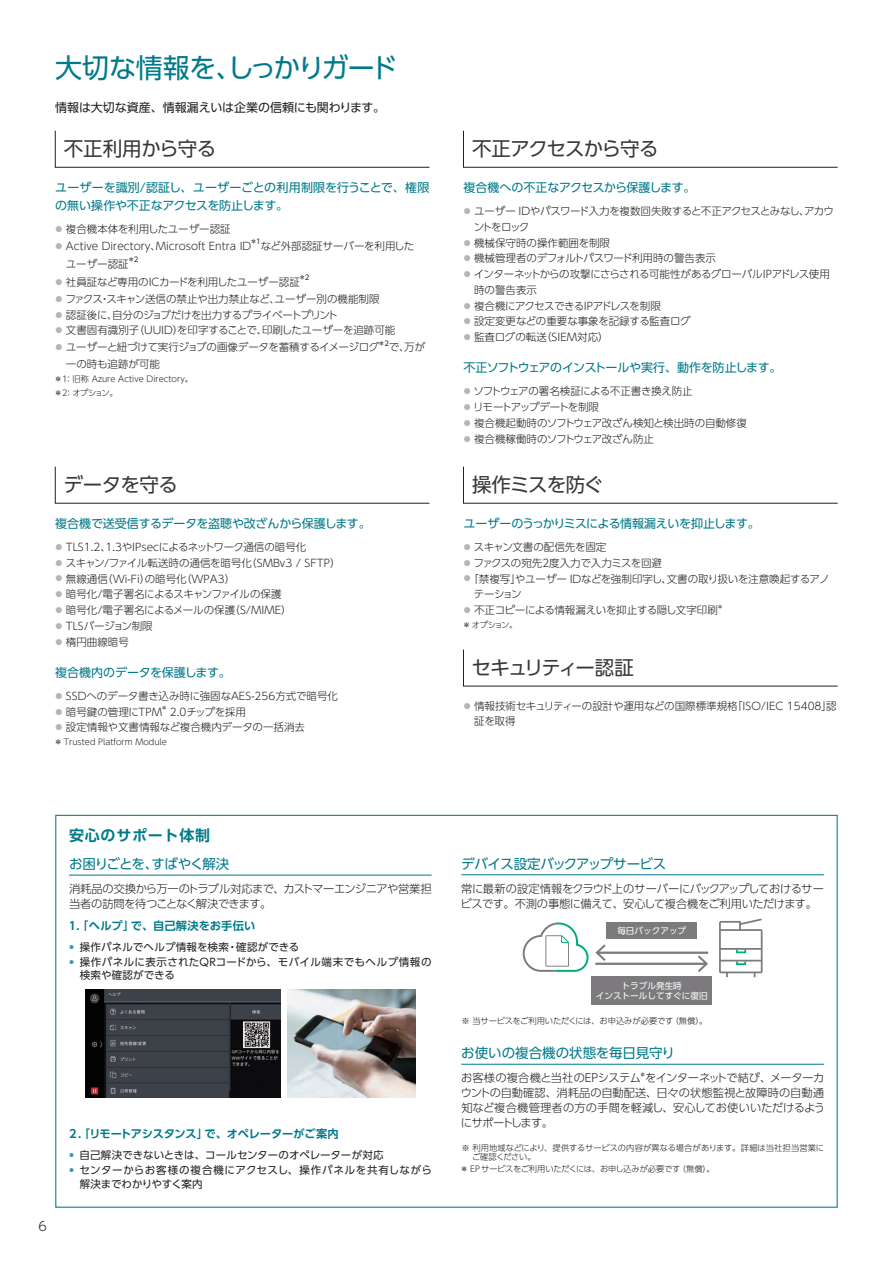
<style>
.page{position:relative;width:893px;height:1263px;background:#fff}
.page>*{position:absolute;margin:0;border:0;box-sizing:border-box;transform-origin:0 0}
.t1{font:27px "UD Shin Go Pr 6 N";letter-spacing:-.025em;color:#007a8a}
.t2{font:19.5px "UD Shin Go Pr 6 N";letter-spacing:-.04em;color:#383839}
.t3{font:19.5px "UD Shin Go Pr 6 N";letter-spacing:-.105em;color:#383839}
.t4{font:19.5px "UD Shin Go Pr 6 N";letter-spacing:-.015em;color:#383839}
.t5{font:700 15px "UD Shin Go Pr 6 N De";letter-spacing:.05em;color:#007a8a}
.t6{font:13.5px "UD Shin Go Pr 6 N";letter-spacing:-.02em;color:#007a8a}
.t7{font:13.5px "UD Shin Go Pr 6 N";color:#007a8a}
.t8{font:13.5px "UD Shin Go Pr 6 N";letter-spacing:-.07em;color:#007a8a}
.t9{font:300 12.75px "UD Shin Go Pr 6 N";color:#231f20}
.t10{font:12px "UD Shin Go Pr 6 N";letter-spacing:-.025em;color:#007a8a}
.t11{font:12px/18px "UD Shin Go Pr 6 N";letter-spacing:-.005em;color:#007a8a}
.t12{font:12px "UD Shin Go Pr 6 N";letter-spacing:-.015em;color:#231f20}
.t13{font:12px "UD Shin Go Pr 6 N";letter-spacing:-.05em;color:#007a8a}
.t14{font:12px "UD Shin Go Pr 6 N";letter-spacing:-.045em;color:#007a8a}
.t15{font:300 11.25px/15px "UD Shin Go Pr 6 N";letter-spacing:-.025em;color:#231f20}
.t16{font:700 11.25px "UD Shin Go Pr 6 N De";letter-spacing:-.01em;color:#007a8a}
.t17{font:700 11.25px "UD Shin Go Pr 6 N De";letter-spacing:.015em;color:#007a8a}
.t18{font:300 10.5px/15.8px "UD Shin Go Pr 6 N";color:#231f20}
.t19{font:300 10.5px/15.8px "UD Shin Go Pr 6 N";letter-spacing:-.03em;color:#231f20}
.t20{font:10.5px/12.8px "UD Shin Go Pr 6 N";letter-spacing:.025em;color:#231f20}
.t21{font:300 10.5px "UD Shin Go Pr 6 N";letter-spacing:-.035em;color:#231f20}
.t22{font:300 10.5px/15.8px "UD Shin Go Pr 6 N";letter-spacing:-.045em;color:#231f20}
.t23{font:10.5px "UD Shin Go Pr 6 N";color:#231f20}
.t24{font:300 10.5px "UD Shin Go Pr 6 N";letter-spacing:-.055em;color:#231f20}
.t25{font:300 10.5px "UD Shin Go Pr 6 N";letter-spacing:-.02em;color:#231f20}
.t26{font:300 10.5px "UD Shin Go Pr 6 N";letter-spacing:-.105em;color:#231f20}
.t27{font:8.55px/10.4px "UD Shin Go Pr 6";color:#fff;text-align:center}
.t28{font:300 8.25px/14.1px "UD Shin Go Pr 6 N";color:#231f20}
.t29{font:300 8.25px "UD Shin Go Pr 6 N";letter-spacing:-.02em;color:#231f20}
.t30{font:7.05px "UD Shin Go Pr 6 N";color:#231f20}
.t31{font:300 6.6px "UD Shin Go Pr 6 N";color:#231f20}
.t32{font:300 6.15px "UD Shin Go Pr 6 N";color:#231f20}
.s1{font-family:"Clarimo UDPE";font-size:7.8px;color:#b4b5b8}
</style>
<div class="page">
<hr style="left:69px;top:875px;width:363px;height:1px;background:#007a8a">
<img style="left:288px;top:989px;width:127px;height:108px">
<img style="left:85px;top:989px;width:195px;height:108px">
<hr style="left:461px;top:874px;width:363px;height:1px;background:#007a8a">
<hr style="left:461px;top:1064px;width:363px;height:1px;background:#007a8a">
<hr style="left:595px;top:963px;width:111px;height:2px;background:#7c7a7d">
<svg style="left:698px;top:955px;width:10px;height:17px"></svg>
<hr style="left:598px;top:951px;width:110px;height:3px;background:#7c7a7d">
<svg style="left:595px;top:944px;width:11px;height:17px"></svg>
<div style="left:606px;top:922px;width:91px;height:17px;background:#7c7a7d"></div>
<div style="left:592px;top:976px;width:120px;height:29px;background:#7c7a7d"></div>
<svg style="left:719px;top:918px;width:44px;height:59px"></svg>
<svg style="left:523px;top:922px;width:66px;height:50px"></svg>
<svg style="left:55px;top:130px;width:375px;height:38px"></svg>
<svg style="left:463px;top:130px;width:375px;height:38px"></svg>
<svg style="left:463px;top:466px;width:375px;height:38px"></svg>
<svg style="left:55px;top:466px;width:375px;height:38px"></svg>
<svg style="left:463px;top:649px;width:375px;height:37px"></svg>
<h1 class="t1" style="left:55px;top:45px;width:344px">大切な情報を、しっかりガード</h1>
<p class="t12" style="left:55px;top:98px;width:332px">情報は大切な資産、情報漏えいは企業の信頼にも関わります。</p>
<h2 class="t4" style="left:64px;top:133px;width:154px">不正利用から守る</h2>
<h2 class="t2" style="left:472px;top:133px;width:188px">不正アクセスから守る</h2>
<p class="t11" style="left:55px;top:178px;width:376px">ユーザーを識別/認証し、ユーザーごとの利用制限を行うことで、権限の無い操作や不正なアクセスを防止します。</p>
<p class="t18" style="left:55px;top:221px;width:177px"><span class="s1">●</span> 複合機本体を利用したユーザー認証</p>
<p class="t18" style="left:55px;top:237px;width:197px"><span class="s1">●</span> Active Directory、Microsoft Entra ID</p>
<p class="t30" style="left:250px;top:236px;width:12px">＊1</p>
<p class="t18" style="left:261px;top:237px;width:155px">など外部認証サーバーを利用した</p>
<p class="t18" style="left:66px;top:255px;width:64px">ユーザー認証</p>
<p class="t30" style="left:128px;top:254px;width:12px">＊2</p>
<p class="t18" style="left:55px;top:273px;width:246px"><span class="s1">●</span> 社員証など専用のICカードを利用したユーザー認証</p>
<p class="t30" style="left:299px;top:272px;width:12px">＊2</p>
<p class="t18" style="left:55px;top:291px;width:326px"><span class="s1">●</span> ファクス・スキャン送信の禁止や出力禁止など、ユーザー別の機能制限</p>
<p class="t21" style="left:55px;top:306px;width:284px"><span class="s1">●</span> 認証後に、自分のジョブだけを出力するプライベートプリント</p>
<p class="t18" style="left:55px;top:322px;width:342px"><span class="s1">●</span> 文書固有識別子（UUID）を印字することで、印刷したユーザーを追跡可能</p>
<p class="t19" style="left:55px;top:339px;width:325px"><span class="s1">●</span> ユーザーと紐づけて実行ジョブの画像データを蓄積するイメージログ</p>
<p class="t30" style="left:378px;top:337px;width:12px">＊2</p>
<p class="t18" style="left:389px;top:339px;width:38px">で、万が</p>
<p class="t18" style="left:66px;top:356px;width:96px">一の時も追跡が可能</p>
<p class="t28" style="left:54px;top:371px;width:140px">＊1：旧称 Azure Active Directory。＊2：オプション。</p>
<h2 class="t2" style="left:63px;top:469px;width:116px">データを守る</h2>
<p class="t10" style="left:55px;top:514px;width:317px">複合機で送受信するデータを盗聴や改ざんから保護します。</p>
<p class="t18" style="left:55px;top:539px;width:253px"><span class="s1">●</span> TLS1.2、1.3やIPsecによるネットワーク通信の暗号化</p>
<p class="t18" style="left:55px;top:555px;width:287px"><span class="s1">●</span> スキャン/ファイル転送時の通信を暗号化（SMBv3 / SFTP）</p>
<p class="t18" style="left:55px;top:570px;width:181px"><span class="s1">●</span> 無線通信（Wi-Fi）の暗号化（WPA3）</p>
<p class="t21" style="left:55px;top:586px;width:228px"><span class="s1">●</span> 暗号化/電子署名によるスキャンファイルの保護</p>
<p class="t18" style="left:55px;top:602px;width:238px"><span class="s1">●</span> 暗号化/電子署名によるメールの保護（S/MIME）</p>
<p class="t18" style="left:55px;top:618px;width:99px"><span class="s1">●</span> TLSバージョン制限</p>
<p class="t18" style="left:55px;top:633px;width:75px"><span class="s1">●</span> 楕円曲線暗号</p>
<p class="t10" style="left:55px;top:662px;width:177px">複合機内のデータを保護します。</p>
<p class="t18" style="left:55px;top:688px;width:284px"><span class="s1">●</span> SSDへのデータ書き込み時に強固なAES-256方式で暗号化</p>
<p class="t18" style="left:55px;top:703px;width:108px"><span class="s1">●</span> 暗号鍵の管理にTPM</p>
<p class="t32" style="left:161px;top:703px;width:8px">＊</p>
<p class="t19" style="left:170px;top:703px;width:77px">2.0チップを採用</p>
<p class="t18" style="left:55px;top:719px;width:251px"><span class="s1">●</span> 設定情報や文書情報など複合機内データの一括消去</p>
<p class="t28" style="left:54px;top:735px;width:114px">＊ Trusted Platform Module</p>
<p class="t10" style="left:463px;top:178px;width:233px">複合機への不正なアクセスから保護します。</p>
<p class="t22" style="left:474px;top:203px;width:362px;text-indent:-10px"><span class="s1">●</span> ユーザー IDやパスワード入力を複数回失敗すると不正アクセスとみなし、アカウントをロック</p>
<p class="t18" style="left:463px;top:234px;width:148px"><span class="s1">●</span> 機械保守時の操作範囲を制限</p>
<p class="t18" style="left:463px;top:250px;width:254px"><span class="s1">●</span> 機械管理者のデフォルトパスワード利用時の警告表示</p>
<p class="t19" style="left:474px;top:266px;width:357px;text-indent:-11px"><span class="s1">●</span> インターネットからの攻撃にさらされる可能性があるグローバルIPアドレス使用時の警告表示</p>
<p class="t24" style="left:463px;top:297px;width:199px"><span class="s1">●</span> 複合機にアクセスできるIPアドレスを制限</p>
<p class="t18" style="left:463px;top:313px;width:229px"><span class="s1">●</span> 設定変更などの重要な事象を記録する監査ログ</p>
<p class="t18" style="left:463px;top:329px;width:147px"><span class="s1">●</span> 監査ログの転送（SIEM対応）</p>
<p class="t13" style="left:463px;top:358px;width:319px">不正ソフトウェアのインストールや実行、動作を防止します。</p>
<p class="t19" style="left:463px;top:383px;width:231px"><span class="s1">●</span> ソフトウェアの署名検証による不正書き換え防止</p>
<p class="t26" style="left:463px;top:399px;width:137px"><span class="s1">●</span> リモートアップデートを制限</p>
<p class="t18" style="left:463px;top:415px;width:285px"><span class="s1">●</span> 複合機起動時のソフトウェア改ざん検知と検出時の自動修復</p>
<p class="t18" style="left:463px;top:430px;width:192px"><span class="s1">●</span> 複合機稼働時のソフトウェア改ざん防止</p>
<h2 class="t2" style="left:472px;top:469px;width:133px">操作ミスを防ぐ</h2>
<p class="t14" style="left:463px;top:514px;width:298px">ユーザーのうっかりミスによる情報漏えいを抑止します。</p>
<p class="t18" style="left:463px;top:539px;width:144px"><span class="s1">●</span> スキャン文書の配信先を固定</p>
<p class="t25" style="left:463px;top:554px;width:200px"><span class="s1">●</span> ファクスの宛先2度入力で入力ミスを回避</p>
<p class="t18" style="left:474px;top:570px;width:357px;text-indent:-10px"><span class="s1">●</span>「禁複写」やユーザー IDなどを強制印字し、文書の取り扱いを注意喚起するアノテーション</p>
<p class="t19" style="left:463px;top:602px;width:256px"><span class="s1">●</span> 不正コピーによる情報漏えいを抑止する隠し文字印刷</p>
<p class="t32" style="left:717px;top:602px;width:8px">＊</p>
<p class="t28" style="left:462px;top:617px;width:57px">＊オプション。</p>
<h2 class="t3" style="left:472px;top:652px;width:164px">セキュリティー認証</h2>
<p class="t18" style="left:474px;top:697px;width:364px;text-indent:-11px"><span class="s1">●</span> 情報技術セキュリティーの設計や運用などの国際標準規格「ISO/IEC 15408」認証を取得</p>
<h3 class="t5" style="left:69px;top:823px;width:143px">安心のサポート体制</h3>
<p class="t8" style="left:69px;top:853px;width:162px">お困りごとを、すばやく解決</p>
<p class="t15" style="left:69px;top:880px;width:364px;line-height:15.5px">消耗品の交換から万一のトラブル対応まで、カストマーエンジニアや営業担当者の訪問を待つことなく解決できます。</p>
<p class="t17" style="left:69px;top:917px;width:188px">1. 「ヘルプ」で、自己解決をお手伝い</p>
<p class="t20" style="left:69px;top:940px;width:232px"><sup>●</sup> 操作パネルでヘルプ情報を検索・確認ができる</p>
<p class="t20" style="left:80px;top:955px;width:353px;text-indent:-11px"><sup>●</sup> 操作パネルに表示されたQRコードから、モバイル端末でもヘルプ情報の検索や確認ができる</p>
<p class="t9" style="left:38px;top:1216px;width:10px">6</p>
<p class="t16" style="left:69px;top:1125px;width:271px">2. 「リモートアシスタンス」で、オペレーターがご案内</p>
<p class="t23" style="left:69px;top:1146px;width:316px"><sup>●</sup> 自己解決できないときは、コールセンターのオペレーターが対応</p>
<p class="t20" style="left:80px;top:1162px;width:354px;line-height:14.2px;text-indent:-11px"><sup>●</sup> センターからお客様の複合機にアクセスし、操作パネルを共有しながら解決までわかりやすく案内</p>
<p class="t6" style="left:461px;top:853px;width:207px">デバイス設定バックアップサービス</p>
<p class="t15" style="left:461px;top:880px;width:365px">常に最新の設定情報をクラウド上のサーバーにバックアップしておけるサービスです。不測の事態に備えて、安心して複合機をご利用いただけます。</p>
<p class="t27" style="left:617px;top:925px;width:70px">毎日バックアップ</p>
<p class="t27" style="left:596px;top:980px;width:113px">トラブル発生時<br>インストールしてすぐに復旧</p>
<p class="t28" style="left:461px;top:1013px;width:248px">※ 当サービスをご利用いただくには、お申込みが必要です（無償）。</p>
<p class="t7" style="left:461px;top:1042px;width:215px">お使いの複合機の状態を毎日見守り</p>
<p class="t15" style="left:461px;top:1070px;width:365px">お客様の複合機と当社のEPシステムをインターネットで結び、メーターカ</p>
<p class="t31" style="left:640px;top:1069px;width:8px">＊</p>
<p class="t15" style="left:461px;top:1085px;width:366px;text-align:justify">ウントの自動確認、消耗品の自動配送、日々の状態監視と故障時の自動通知など複合機管理者の方の手間を軽減し、安心してお使いいただけるようにサポートします。</p>
<p class="t28" style="left:472px;top:1143px;width:354px;line-height:9.3px;text-indent:-11px">※ 利用地域などにより、提供するサービスの内容が異なる場合があります。詳細は当社担当営業にご確認ください。</p>
<p class="t29" style="left:460px;top:1162px;width:256px">＊ EPサービスをご利用いただくには、お申し込みが必要です（無償）。</p>
</div>
